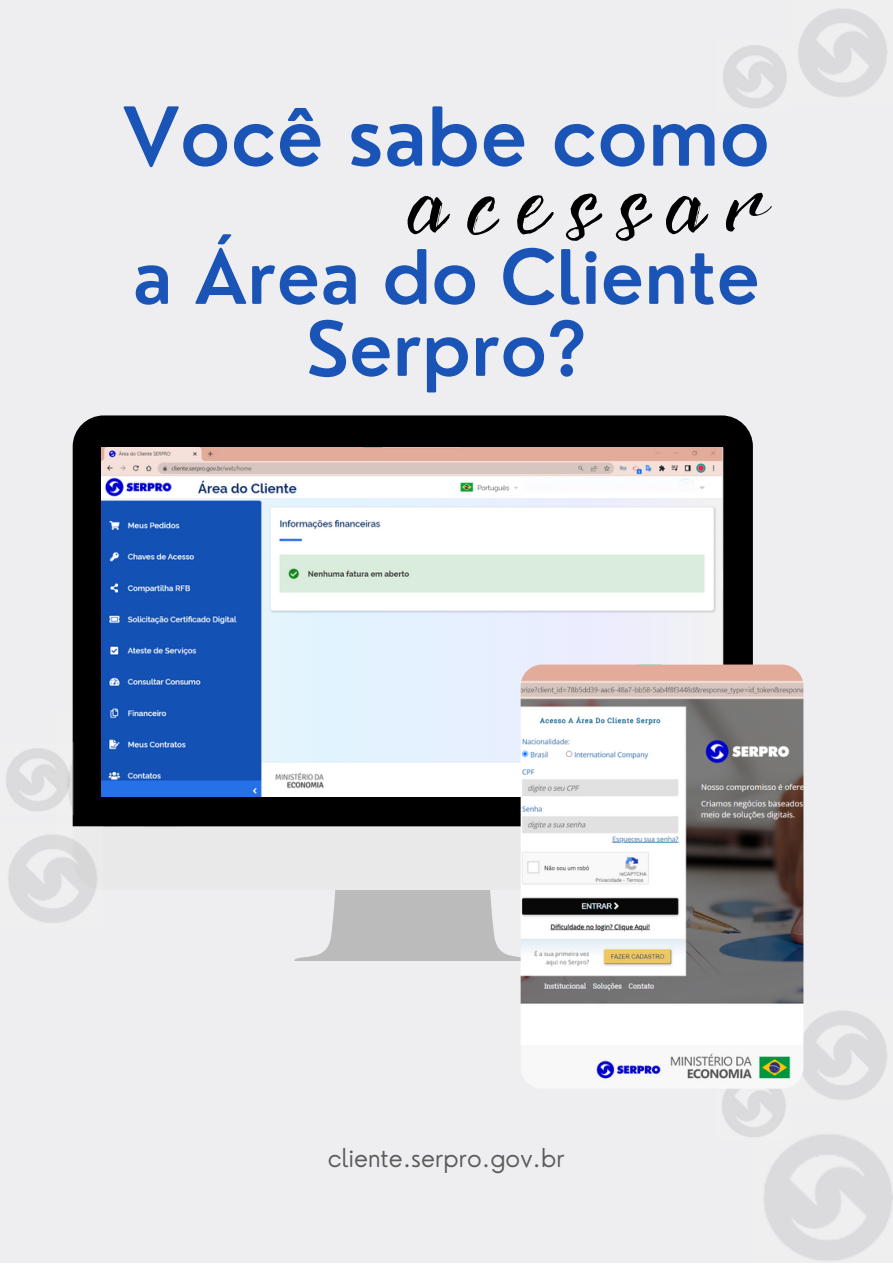
<style>
.page{position:relative;width:893px;height:1264px;background:#fff}
.page>*{position:absolute;margin:0;border:0;box-sizing:border-box;transform-origin:0 0}
.t1{font:600 79.05px "Nourd";color:#1a54b7}
.t2{font:75.6px "Rebel";letter-spacing:.3em;color:#000}
.t3{font:600 73.05px/72px "Nourd";color:#1a54b7;text-align:center}
.t4{font:300 25.5px "Nourd";color:#5b5b5b}
</style>
<div class="page">
<div style="left:0;top:0;width:892px;height:1262px;background:#eeedef"></div>
<div style="left:73px;top:415px;width:679px;height:411px;background:#000"></div>
<svg style="left:102px;top:826px;width:418px;height:135px"></svg>
<img style="left:101px;top:447px;width:622px;height:350px">
<img style="left:8px;top:826px;width:94px;height:97px">
<img style="left:6px;top:742px;width:67px;height:72px">
<img style="left:793px;top:1002px;width:94px;height:98px">
<img style="left:722px;top:1087px;width:65px;height:51px">
<img style="left:723px;top:45px;width:64px;height:63px">
<img style="left:520px;top:664px;width:283px;height:424px;border-radius:21px">
<div style="left:521px;top:477px;width:177px;height:21px;background:#fdfdfe"></div>
<p class="t1" style="left:122px;top:87px;width:649px">Você sabe como</p>
<p class="t2" style="left:412px;top:177px;width:357px">acessar</p>
<p class="t3" style="left:132px;top:240px;width:629px">a Área do Cliente<br>Serpro?</p>
<p class="t4" style="left:328px;top:1141px;width:238px">cliente.serpro.gov.br</p>
</div>
